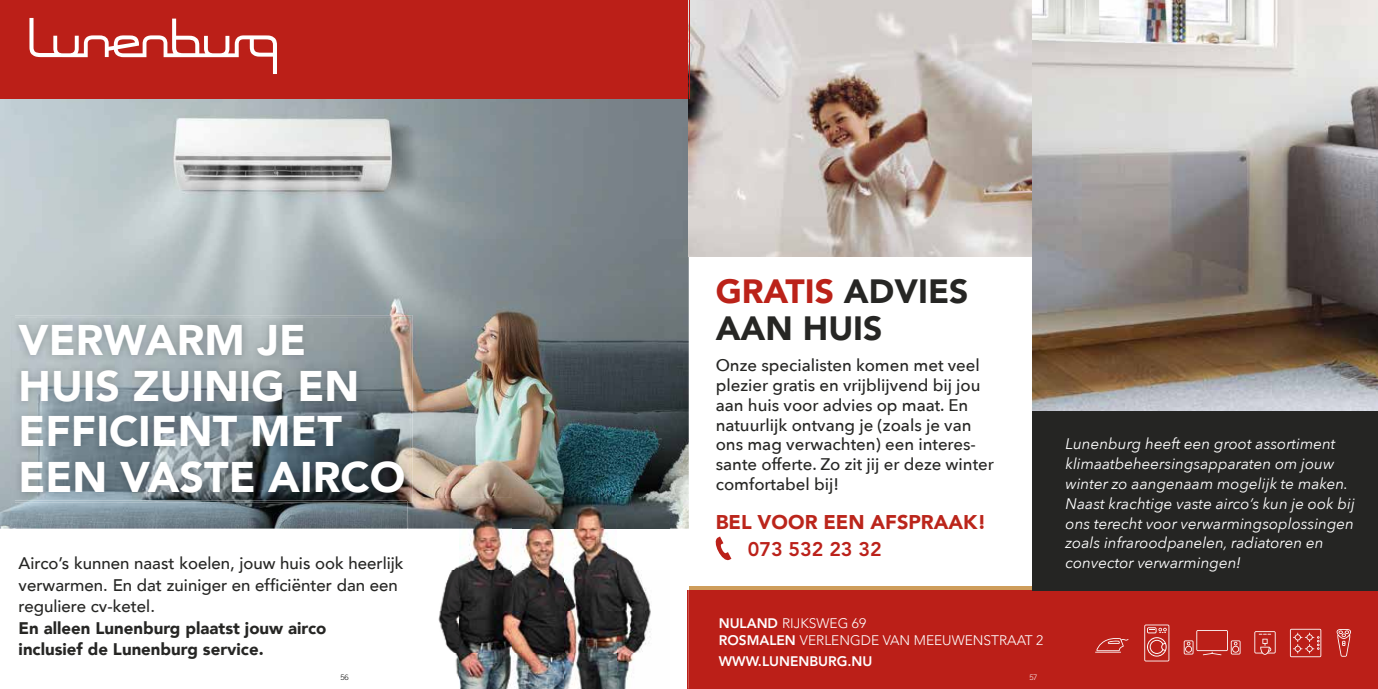
<style>
.page{position:relative;width:1378px;height:689px;background:#fff}
.page>*{position:absolute;margin:0;border:0;box-sizing:border-box;transform-origin:0 0}
.t1{font:900 42.75px/45.8px "Avenir";color:#fff}
.t2{font:900 33.6px/36.6px "Avenir";color:#262624}
.t3{font:900 19.8px "Avenir";color:#bb251b}
.t4{font:800 19.65px "Avenir";color:#bb211a}
.t5{font:500 16.8px/19.8px "Avenir Next";color:#262624}
.t6{font:500 16.8px/21.5px "Avenir";color:#262624}
.t7{font:900 16.8px/21.5px "Avenir";color:#262624}
.t8{font:italic 15.3px/19.8px "Avenir Next";color:#fff}
.t9{font:300 13.8px/16.5px "Avenir";color:#fff}
.t10{font:800 13.8px "Avenir";color:#fff}
.t11{font:300 7.5px "Trade Gothic LT Std";color:#000}
.t12{font:300 7.5px "Trade Gothic LT Std";color:#fff}
.s1{color:#bb2219}
.s2{font-weight:800}
</style>
<div class="page">
<hr style="left:687px;top:590px;width:2px;height:99px;background:#bb1f18">
<img style="left:0;top:98px;width:689px;height:430px">
<div style="left:0;top:0;width:689px;height:98px;background:#bb1f18"></div>
<img style="left:10px;top:315px;width:403px;height:187px">
<img style="left:12px;top:317px;width:399px;height:183px">
<img style="left:407px;top:498px;width:262px;height:191px">
<svg style="left:407px;top:498px;width:6px;height:4px"></svg>
<svg style="left:29px;top:18px;width:248px;height:56px"></svg>
<div style="left:689px;top:590px;width:689px;height:99px;background:#bb1f18"></div>
<img style="left:689px;top:0;width:343px;height:257px">
<img style="left:689px;top:65px;width:1px;height:463px">
<img style="left:1032px;top:0;width:346px;height:412px">
<div style="left:1032px;top:412px;width:346px;height:178px;background:#252523"></div>
<svg style="left:1254px;top:631px;width:21px;height:24px"></svg>
<svg style="left:1183px;top:630px;width:57px;height:25px"></svg>
<svg style="left:1290px;top:629px;width:31px;height:28px"></svg>
<svg style="left:1095px;top:638px;width:33px;height:15px"></svg>
<svg style="left:1144px;top:624px;width:25px;height:37px"></svg>
<svg style="left:1336px;top:629px;width:15px;height:28px"></svg>
<svg style="left:715px;top:536px;width:16px;height:25px"></svg>
<h1 class="t1" style="left:19px;top:316px;width:388px">VERWARM JE<br>HUIS ZUINIG EN<br>EFFICIENT MET<br>EEN VASTE AIRCO</h1>
<p class="t6" style="left:19px;top:552px;width:386px">Airco’s kunnen naast koelen, jouw huis ook heerlijk verwarmen. En dat zuiniger en efficiënter dan een reguliere cv-ketel.</p>
<p class="t7" style="left:19px;top:616px;width:309px">En alleen Lunenburg plaatst jouw airco inclusief de Lunenburg service.</p>
<h2 class="t2" style="left:716px;top:272px;width:254px"><span class="s1">GRATIS</span> ADVIES<br>AAN HUIS</h2>
<p class="t5" style="left:716px;top:355px;width:280px">Onze specialisten komen met veel plezier gratis en vrĳblĳvend bĳ jou aan huis voor advies op maat. En natuurlĳk ontvang je (zoals je van ons mag verwachten) een interes&shy;sante offerte. Zo zit jĳ er deze winter comfortabel bĳ!</p>
<p class="t3" style="left:716px;top:505px;width:272px">BEL VOOR EEN AFSPRAAK!</p>
<p class="t4" style="left:748px;top:537px;width:135px">073 532 23 32</p>
<p class="t9" style="left:719px;top:615px;width:326px"><span class="s2">NULAND</span> RIJKSWEG 69<br><span class="s2">ROSMALEN</span> VERLENGDE VAN MEEUWENSTRAAT 2</p>
<p class="t10" style="left:719px;top:653px;width:155px">WWW.LUNENBURG.NU</p>
<p class="t11" style="left:340px;top:672px;width:10px">56</p>
<p class="t12" style="left:1029px;top:672px;width:9px">57</p>
<p class="t8" style="left:1065px;top:433px;width:291px">Lunenburg heeft een groot assortiment klimaatbeheersingsapparaten om jouw winter zo aangenaam mogelĳk te maken.<br>Naast krachtige vaste airco’s kun je ook bĳ ons terecht voor verwarmingsoplossingen zoals infraroodpanelen, radiatoren en convector verwarmingen!</p>
</div>
